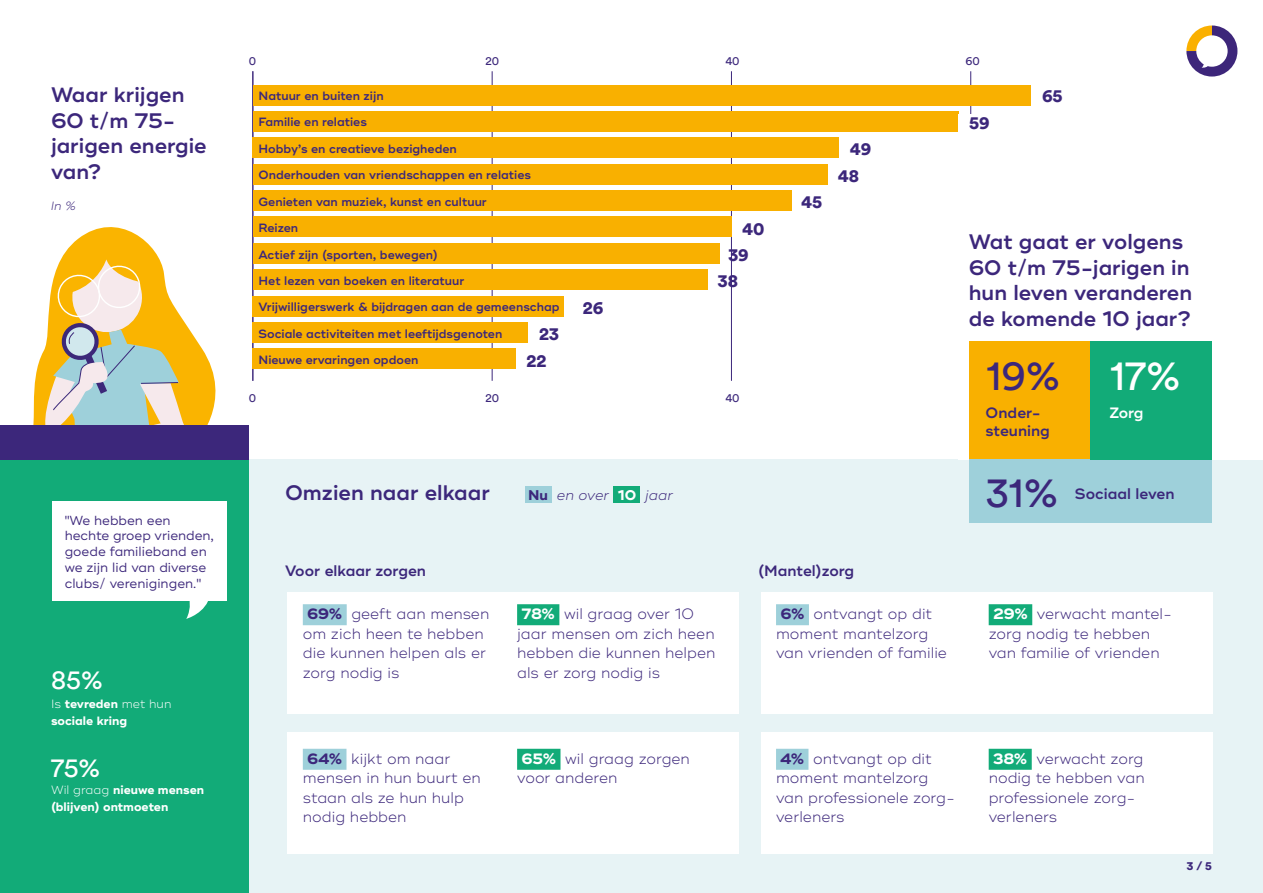
<style>
.page{position:relative;width:1263px;height:893px;background:#fff}
.page>*{position:absolute;margin:0;border:0;box-sizing:border-box;transform-origin:0 0}
.t1{font:42.45px "Circular Std";color:#3c277b}
.t2{font:42.45px "Circular Std";color:#fff}
.t3{font:27px "Circular Std";color:#fff}
.Titel_grafiek{font:600 21px/25.5px "Ridley Grotesk";color:#3c277b}
.grafiek_percentage{font:900 18px "Circular Std";color:#3c277b}
.body{font:300 15px/19.5px "Ridley Grotesk";color:#3c277b}
.grafiek_label{font:600 15px/18px "Ridley Grotesk";color:#3c277b}
.grafiek_label-2{font:600 15px "Ridley Grotesk";color:#fff}
.Titel_grafiek-2{font:italic 300 14.1px "Ridley Grotesk";color:#3c277b}
.t4{font:13.2px/15.8px "Ridley Grotesk";color:#3c277b}
.grafiek_label-3{font:600 12px "Ridley Grotesk";color:#3c277b}
.body-2{font:700 12px/17.2px "Ridley Grotesk";color:#fff}
.y_as{font:12px "Circular Std";color:#3c277b}
.t5{font:900 12px "Circular Std";color:#3c277b}
.body-3{font:italic 300 12px "Ridley Grotesk";color:#3c277b}
.s1{font-weight:300}
.s2{font-weight:700;font-style:normal}
.s3{font-weight:700;font-style:normal;color:#fff}
.s4{font-weight:700}
.s5{font-weight:700;color:#fff}
</style>
<div class="page">
<div style="left:242px;top:459px;width:1021px;height:434px;background:#e7f3f5"></div>
<hr style="left:492px;top:71px;width:1px;height:310px;background:#3c277b">
<hr style="left:731px;top:71px;width:1px;height:310px;background:#3c277b">
<hr style="left:970px;top:71px;width:1px;height:310px;background:#3c277b">
<hr style="left:253px;top:71px;width:1px;height:310px;background:#3c277b">
<div style="left:253px;top:349px;width:263px;height:20px;background:#f9b000"></div>
<div style="left:253px;top:322px;width:275px;height:21px;background:#f9b000"></div>
<div style="left:253px;top:296px;width:311px;height:20px;background:#f9b000"></div>
<div style="left:253px;top:270px;width:454px;height:20px;background:#f9b000"></div>
<div style="left:253px;top:243px;width:466px;height:20px;background:#f9b000"></div>
<div style="left:253px;top:217px;width:478px;height:20px;background:#f9b000"></div>
<div style="left:253px;top:190px;width:538px;height:21px;background:#f9b000"></div>
<div style="left:253px;top:164px;width:574px;height:20px;background:#f9b000"></div>
<div style="left:253px;top:138px;width:586px;height:20px;background:#f9b000"></div>
<div style="left:253px;top:111px;width:706px;height:21px;background:#f9b000"></div>
<div style="left:253px;top:85px;width:777px;height:20px;background:#f9b000"></div>
<div style="left:288px;top:592px;width:451px;height:122px;background:#fff"></div>
<div style="left:761px;top:592px;width:451px;height:122px;background:#fff"></div>
<div style="left:288px;top:732px;width:451px;height:122px;background:#fff"></div>
<div style="left:761px;top:732px;width:451px;height:122px;background:#fff"></div>
<div style="left:303px;top:604px;width:44px;height:21px;background:#9ed0da"></div>
<div style="left:517px;top:604px;width:42px;height:21px;background:#12ab78"></div>
<div style="left:776px;top:604px;width:33px;height:21px;background:#9ed0da"></div>
<div style="left:989px;top:604px;width:43px;height:21px;background:#12ab78"></div>
<div style="left:303px;top:749px;width:43px;height:21px;background:#9ed0da"></div>
<div style="left:517px;top:749px;width:43px;height:21px;background:#12ab78"></div>
<div style="left:776px;top:749px;width:32px;height:21px;background:#9ed0da"></div>
<div style="left:989px;top:749px;width:43px;height:21px;background:#12ab78"></div>
<div style="left:0;top:459px;width:248px;height:434px;background:#12ab78"></div>
<svg style="left:33px;top:227px;width:182px;height:198px"></svg>
<div style="left:0;top:425px;width:248px;height:34px;background:#3c277b"></div>
<div style="left:525px;top:487px;width:27px;height:16px;background:#9ed0da"></div>
<div style="left:613px;top:487px;width:27px;height:16px;background:#12ab78"></div>
<svg style="left:1186px;top:26px;width:51px;height:51px"></svg>
<svg style="left:186px;top:600px;width:24px;height:19px"></svg>
<div style="left:52px;top:501px;width:175px;height:99px;background:#fff"></div>
<div style="left:969px;top:340px;width:121px;height:119px;background:#f9b000"></div>
<div style="left:969px;top:459px;width:242px;height:64px;background:#9ed0da"></div>
<div style="left:1090px;top:340px;width:121px;height:119px;background:#12ab78"></div>
<p class="Titel_grafiek" style="left:51px;top:82px;width:135px">Waar krijgen</p>
<p class="Titel_grafiek" style="left:51px;top:108px;width:126px">60 t/m 75-</p>
<p class="Titel_grafiek" style="left:51px;top:133px;width:157px">jarigen energie van?</p>
<p class="body-3" style="left:51px;top:198px;width:27px">In %</p>
<h3 class="t4" style="left:65px;top:512px;width:151px">"We hebben een hechte groep vrienden, goede familieband en we zijn lid van diverse clubs/ verenigingen."</h3>
<h3 class="t3" style="left:51px;top:663px;width:53px">85%</h3>
<p class="body-2" style="left:51px;top:695px;width:122px"><span class="s1">Is</span> tevreden <span class="s1">met hun </span>sociale kring</p>
<h3 class="t3" style="left:51px;top:751px;width:51px">75%</h3>
<p class="body-2" style="left:51px;top:782px;width:155px"><span class="s1">Wil graag</span> nieuwe mensen (blijven) ontmoeten</p>
<p class="y_as" style="left:249px;top:53px;width:9px">0</p>
<p class="y_as" style="left:486px;top:53px;width:15px">20</p>
<p class="grafiek_label-3" style="left:258px;top:88px;width:127px">Natuur en buiten zijn</p>
<p class="grafiek_label-3" style="left:258px;top:115px;width:110px">Familie en relaties</p>
<p class="grafiek_label-3" style="left:258px;top:141px;width:200px">Hobby’s en creatieve bezigheden</p>
<p class="grafiek_label-3" style="left:258px;top:168px;width:274px">Onderhouden van vriendschappen en relaties</p>
<p class="grafiek_label-3" style="left:258px;top:194px;width:230px">Genieten van muziek, kunst en cultuur</p>
<p class="grafiek_label-3" style="left:258px;top:221px;width:41px">Reizen</p>
<p class="grafiek_label-3" style="left:258px;top:247px;width:181px">Actief zijn (sporten, bewegen)</p>
<p class="grafiek_label-3" style="left:258px;top:274px;width:207px">Het lezen van boeken en literatuur</p>
<p class="grafiek_label-3" style="left:258px;top:300px;width:303px">Vrijwilligerswerk &amp; bijdragen aan de gemeenschap</p>
<p class="grafiek_label-3" style="left:258px;top:326px;width:245px">Sociale activiteiten met leeftijdsgenoten</p>
<p class="grafiek_label-3" style="left:258px;top:353px;width:161px">Nieuwe ervaringen opdoen</p>
<p class="grafiek_percentage" style="left:539px;top:322px;width:21px">23</p>
<p class="grafiek_percentage" style="left:526px;top:348px;width:21px">22</p>
<p class="y_as" style="left:249px;top:390px;width:9px">0</p>
<p class="y_as" style="left:486px;top:390px;width:15px">20</p>
<p class="grafiek_percentage" style="left:583px;top:296px;width:22px">26</p>
<p class="Titel_grafiek" style="left:285px;top:481px;width:206px">Omzien naar elkaar</p>
<p class="Titel_grafiek-2" style="left:528px;top:487px;width:146px"><span class="s2">Nu</span> en over <span class="s3">10</span> jaar</p>
<p class="y_as" style="left:725px;top:53px;width:16px">40</p>
<p class="grafiek_percentage" style="left:742px;top:216px;width:24px">40</p>
<p class="grafiek_percentage" style="left:728px;top:243px;width:22px">39</p>
<p class="grafiek_percentage" style="left:718px;top:269px;width:22px">38</p>
<p class="grafiek_percentage" style="left:801px;top:190px;width:22px">45</p>
<p class="grafiek_percentage" style="left:850px;top:137px;width:23px">49</p>
<p class="grafiek_percentage" style="left:838px;top:163px;width:23px">48</p>
<p class="y_as" style="left:725px;top:390px;width:16px">40</p>
<p class="y_as" style="left:965px;top:53px;width:16px">60</p>
<p class="grafiek_percentage" style="left:969px;top:110px;width:22px">59</p>
<p class="grafiek_percentage" style="left:1042px;top:84px;width:22px">65</p>
<p class="Titel_grafiek" style="left:969px;top:230px;width:216px">Wat gaat er volgens</p>
<p class="Titel_grafiek" style="left:969px;top:255px;width:222px">60 t/m 75-jarigen in</p>
<p class="Titel_grafiek" style="left:969px;top:281px;width:225px">hun leven veranderen</p>
<p class="Titel_grafiek" style="left:969px;top:306px;width:224px">de komende 10 jaar?</p>
<h3 class="t1" style="left:986px;top:349px;width:75px">19%</h3>
<p class="grafiek_label" style="left:986px;top:404px;width:66px">Onder&shy;steuning</p>
<h3 class="t1" style="left:986px;top:466px;width:74px">31%</h3>
<h3 class="t2" style="left:1110px;top:349px;width:72px">17%</h3>
<p class="grafiek_label-2" style="left:1109px;top:404px;width:36px">Zorg</p>
<p class="grafiek_label" style="left:1075px;top:485px;width:101px">Sociaal leven</p>
<h4 class="grafiek_label" style="left:285px;top:562px;width:142px">Voor elkaar zorgen</h4>
<h4 class="grafiek_label" style="left:758px;top:562px;width:97px">(Mantel)zorg</h4>
<p class="body" style="left:303px;top:605px;width:188px"><span class="s4">69%</span> geeft aan mensen om zich heen te hebben die kunnen helpen als er zorg nodig is</p>
<p class="body" style="left:517px;top:605px;width:200px"><span class="s5">78%</span> wil graag over 10 jaar mensen om zich heen hebben die kunnen helpen als er zorg nodig is</p>
<p class="body" style="left:776px;top:605px;width:158px"><span class="s4">6%</span> ontvangt op dit moment mantelzorg</p>
<p class="body" style="left:776px;top:644px;width:172px">van vrienden of familie</p>
<p class="body" style="left:989px;top:605px;width:185px"><span class="s5">29%</span> verwacht mantel&shy;zorg nodig te hebben</p>
<p class="body" style="left:989px;top:644px;width:172px">van familie of vrienden</p>
<p class="body" style="left:303px;top:749px;width:180px"><span class="s4">64%</span> kijkt om naar mensen in hun buurt en staan als ze hun hulp nodig hebben</p>
<p class="body" style="left:517px;top:749px;width:174px"><span class="s5">65%</span> wil graag zorgen voor anderen</p>
<p class="body" style="left:776px;top:749px;width:181px"><span class="s4">4%</span> ontvangt op dit moment mantelzorg van professionele zorg&shy;verleners</p>
<p class="body" style="left:989px;top:749px;width:157px"><span class="s5">38%</span> verwacht zorg nodig te hebben van professionele zorg&shy;verleners</p>
<p class="t5" style="left:1187px;top:858px;width:27px">3 / 5</p>
</div>
